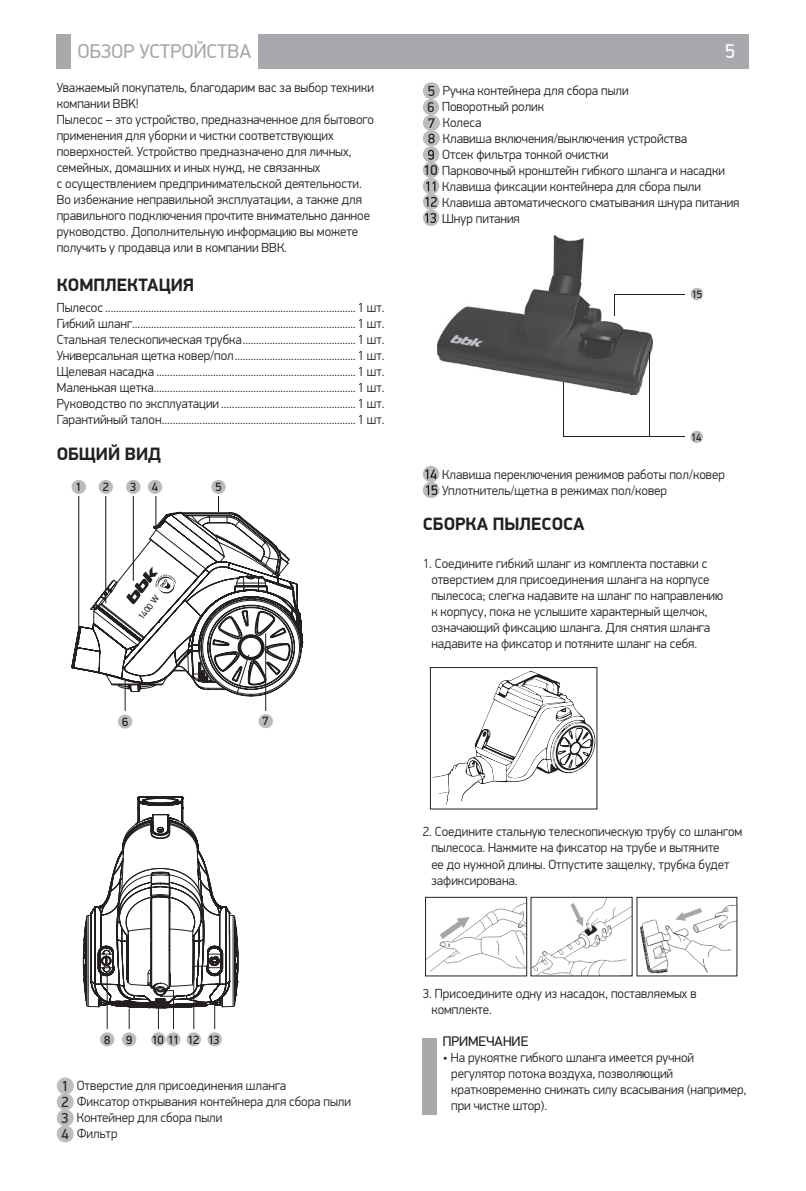
<style>
.page{position:relative;width:806px;height:1191px;background:#fff}
.page>*{position:absolute;margin:0;border:0;box-sizing:border-box;transform-origin:0 0}
.t1{font:20px "PF Din Display Pro";color:#a8a9ad}
.t2{font:20px "PF Din Display Pro";color:#fff}
.head_1{font:700 18px "PF Din Display Pro";color:#231f20}
.head_2{font:14px "PF Din Display Pro";color:#231f20}
.Paragraph_Style_1{font:300 13.2px/16px "PF Din Display Pro";color:#231f20}
.text{font:300 13.2px/16px "PF Din Display Pro";color:#231f20}
.t3{font:12px "PF Din Display Pro";letter-spacing:-.05em;color:#121516}
.t4{font:10.6px "PF Din Display Pro";color:#121516}
.t5{font:9px "PF Din Display Pro";color:#231f20}
.s1{font-weight:400;font-size:14.6px}
.s2{font-weight:400;font-size:14px}
.s3{font-weight:400;font-size:14.2px;color:#121616}
</style>
<div class="page">
<div style="left:57px;top:34px;width:14px;height:34px;background:#a8a9ad"></div>
<div style="left:258px;top:34px;width:490px;height:34px;background:#a8a9ad"></div>
<div style="left:422px;top:82px;width:17px;height:17px;background:#bcbdc0;border-radius:50%"></div>
<div style="left:422px;top:99px;width:17px;height:16px;background:#bcbdc0;border-radius:50%"></div>
<div style="left:422px;top:115px;width:17px;height:16px;background:#bcbdc0;border-radius:50%"></div>
<svg style="left:428px;top:118px;width:6px;height:10px"></svg>
<svg style="left:422px;top:130px;width:17px;height:16px"></svg>
<svg style="left:422px;top:134px;width:17px;height:92px"></svg>
<svg style="left:423px;top:466px;width:16px;height:32px"></svg>
<div style="left:430px;top:667px;width:166px;height:142px;border:1px solid #231f20"></div>
<svg style="left:432px;top:671px;width:163px;height:134px"></svg>
<img style="left:427px;top:903px;width:97px;height:69px">
<div style="left:425px;top:897px;width:101px;height:79px;border:1px solid #231f20"></div>
<img style="left:532px;top:899px;width:98px;height:75px">
<img style="left:640px;top:905px;width:94px;height:69px">
<div style="left:148px;top:480px;width:14px;height:14px;background:#bbbcbc;border-radius:50%"></div>
<div style="left:211px;top:480px;width:14px;height:14px;background:#bbbcbc;border-radius:50%"></div>
<div style="left:71px;top:480px;width:15px;height:14px;background:#bbbcbc;border-radius:50%"></div>
<div style="left:98px;top:480px;width:15px;height:14px;background:#bbbcbc;border-radius:50%"></div>
<div style="left:126px;top:480px;width:14px;height:14px;background:#bbbcbc;border-radius:50%"></div>
<svg style="left:71px;top:496px;width:219px;height:173px"></svg>
<svg style="left:72px;top:566px;width:231px;height:163px"></svg>
<svg style="left:82px;top:796px;width:157px;height:250px"></svg>
<div style="left:57px;top:1077px;width:17px;height:17px;background:#bcbdc0;border-radius:50%"></div>
<div style="left:57px;top:1093px;width:17px;height:17px;background:#bcbdc0;border-radius:50%"></div>
<div style="left:57px;top:1109px;width:17px;height:17px;background:#bcbdc0;border-radius:50%"></div>
<div style="left:57px;top:1125px;width:17px;height:17px;background:#bcbdc0;border-radius:50%"></div>
<div style="left:422px;top:1037px;width:15px;height:77px;background:#a8a9ad"></div>
<svg style="left:690px;top:288px;width:12px;height:12px"></svg>
<svg style="left:690px;top:431px;width:12px;height:12px"></svg>
<img style="left:437px;top:235px;width:215px;height:159px">
<svg style="left:613px;top:295px;width:1px;height:20px"></svg>
<hr style="left:613px;top:294px;width:71px;height:1px;background:#231f20">
<hr style="left:563px;top:436px;width:121px;height:1px;background:#231f20">
<hr style="left:648px;top:352px;width:1px;height:85px;background:#231f20">
<hr style="left:563px;top:382px;width:1px;height:55px;background:#231f20">
<h1 class="t1" style="left:77px;top:39px;width:175px">ОБЗОР УСТРОЙСТВА</h1>
<h1 class="t2" style="left:724px;top:39px;width:11px">5</h1>
<p class="text" style="left:427px;top:83px;width:202px"><span class="s1">5</span> Ручка контейнера для сбора пыли</p>
<p class="text" style="left:427px;top:99px;width:118px"><span class="s2">6</span> Поворотный ролик</p>
<p class="text" style="left:442px;top:115px;width:40px">Колеса</p>
<p class="text" style="left:442px;top:131px;width:246px">Клавиша включения/выключения устройства</p>
<p class="text" style="left:442px;top:147px;width:168px">Отсек фильтра тонкой очистки</p>
<p class="text" style="left:423px;top:163px;width:303px"><span class="s3">10</span> Парковочный кронштейн гибкого шланга и насадки</p>
<p class="text" style="left:442px;top:179px;width:260px">Клавиша фиксации контейнера для сбора пыли</p>
<p class="text" style="left:442px;top:195px;width:298px">Клавиша автоматического сматывания шнура питания</p>
<p class="text" style="left:442px;top:211px;width:79px">Шнур питания</p>
<p class="Paragraph_Style_1" style="left:57px;top:80px;width:318px">Уважаемый покупатель, благодарим вас за выбор техники компании BBK!</p>
<p class="Paragraph_Style_1" style="left:57px;top:112px;width:318px">Пылесос – это устройство, предназначенное для бытового применения для уборки и чистки соответствующих поверхностей. Устройство предназначено для личных, семейных, домашних и иных нужд, не связанных</p>
<p class="Paragraph_Style_1" style="left:57px;top:176px;width:306px">с осуществлением предпринимательской деятельности.</p>
<p class="Paragraph_Style_1" style="left:57px;top:192px;width:314px">Во избежание неправильной эксплуатации, а также для правильного подключения прочтите внимательно данное руководство. Дополнительную информацию вы можете получить у продавца или в компании ВВК.</p>
<p class="head_1" style="left:57px;top:273px;width:139px">КОМПЛЕКТАЦИЯ</p>
<p class="Paragraph_Style_1" style="left:57px;top:300px;width:329px">Пылесос .............................................................................................1 шт.</p>
<p class="Paragraph_Style_1" style="left:57px;top:316px;width:329px">Гибкий шланг...................................................................................1 шт.</p>
<p class="Paragraph_Style_1" style="left:57px;top:332px;width:329px">Стальная телескопическая трубка..........................................1 шт.</p>
<p class="Paragraph_Style_1" style="left:57px;top:348px;width:329px">Универсальная щетка ковер/пол.............................................1 шт.</p>
<p class="Paragraph_Style_1" style="left:57px;top:364px;width:329px">Щелевая насадка ..........................................................................1 шт.</p>
<p class="Paragraph_Style_1" style="left:57px;top:380px;width:329px">Маленькая щетка...........................................................................1 шт.</p>
<p class="Paragraph_Style_1" style="left:57px;top:396px;width:329px">Руководство по эксплуатации ..................................................1 шт.</p>
<p class="Paragraph_Style_1" style="left:57px;top:412px;width:329px">Гарантийный талон........................................................................1 шт.</p>
<p class="head_1" style="left:57px;top:442px;width:106px">ОБЩИЙ ВИД</p>
<p class="t3" style="left:152px;top:480px;width:8px">4</p>
<p class="t3" style="left:215px;top:480px;width:8px">5</p>
<p class="t4" style="left:691px;top:288px;width:12px">15</p>
<p class="t4" style="left:690px;top:431px;width:12px">14</p>
<p class="text" style="left:442px;top:467px;width:284px">Клавиша переключения режимов работы пол/ковер</p>
<p class="text" style="left:442px;top:483px;width:226px">Уплотнитель/щетка в режимах пол/ковер</p>
<p class="head_1" style="left:422px;top:513px;width:163px">СБОРКА ПЫЛЕСОСА</p>
<p class="text" style="left:431px;top:556px;width:293px;text-indent:-9px">1. Соедините гибкий шланг из комплекта поставки с отверстием для присоединения шланга на корпусе пылесоса; слегка надавите на шланг по направлению к корпусу, пока не услышите характерный щелчок, означающий фиксацию шланга. Для снятия шланга надавите на фиксатор и потяните шланг на себя.</p>
<p class="t3" style="left:76px;top:480px;width:8px">1</p>
<p class="t3" style="left:103px;top:480px;width:8px">2</p>
<p class="t3" style="left:130px;top:480px;width:8px">3</p>
<p class="t5" style="left:136px;top:615px;width:29px;rotate:-53deg">1400 W</p>
<p class="t3" style="left:122px;top:714px;width:8px">6</p>
<p class="t3" style="left:262px;top:714px;width:8px">7</p>
<p class="t3" style="left:104px;top:1032px;width:8px">8</p>
<p class="t3" style="left:126px;top:1032px;width:8px">9</p>
<p class="t3" style="left:152px;top:1032px;width:69px">10 11 12 13</p>
<p class="text" style="left:62px;top:1077px;width:226px"><span class="s1">1</span> Отверстие для присоединения шланга</p>
<p class="text" style="left:62px;top:1093px;width:291px"><span class="s1">2</span> Фиксатор открывания контейнера для сбора пыли</p>
<p class="text" style="left:62px;top:1109px;width:162px"><span class="s1">3</span> Контейнер для сбора пыли</p>
<p class="text" style="left:62px;top:1125px;width:57px"><span class="s1">4</span> Фильтр</p>
<p class="text" style="left:431px;top:824px;width:312px;text-indent:-9px">2. Соедините стальную телескопическую трубу со шлангом пылесоса. Нажмите на фиксатор на трубе и вытяните<br>ее до нужной длины. Отпустите защелку, трубка будет зафиксирована.</p>
<p class="text" style="left:431px;top:985px;width:266px;text-indent:-9px">3. Присоедините одну из насадок, поставляемых в комплекте.</p>
<p class="head_2" style="left:442px;top:1033px;width:87px">ПРИМЕЧАНИЕ</p>
<p class="text" style="left:451px;top:1050px;width:297px;text-indent:-9px">• На рукоятке гибкого шланга имеется ручной регулятор потока воздуха, позволяющий кратковременно снижать силу всасывания (например, при чистке штор).</p>
</div>
